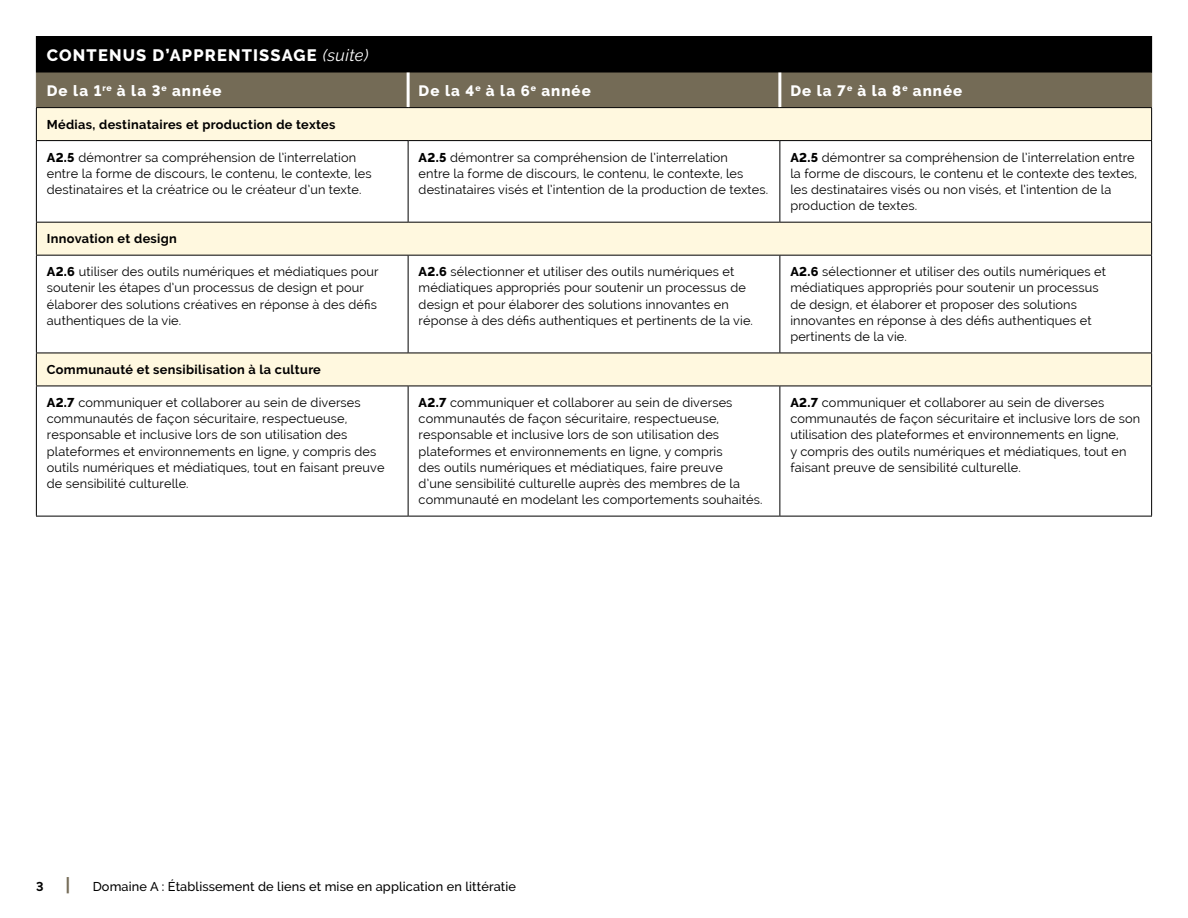
<style>
.page{position:relative;width:1188px;height:918px;background:#fff}
.page>*{position:absolute;margin:0;border:0;box-sizing:border-box;transform-origin:0 0}
.Header_row_1{font:800 16.5px "Raleway";letter-spacing:.07em;color:#fff}
.Header_Row_2{font:800 15px "Raleway";letter-spacing:.07em;color:#fff}
.t1{font:12.75px/16.2px "Raleway";letter-spacing:.01em;color:#000}
.t2{font:700 12.75px "Raleway";letter-spacing:.025em;color:#000}
.t3{font:500 12.75px "Raleway";letter-spacing:.01em;color:#000}
.s1{font-weight:400;font-style:italic}
.s2{font-weight:800}
.s3{font-weight:700}
.s4{font-weight:700;font-size:18px;color:#746b56}
</style>
<div class="page">
<div style="left:36px;top:36px;width:1116px;height:37px;background:#000"></div>
<div style="left:37px;top:73px;width:1114px;height:34px;background:#746b56"></div>
<div style="left:37px;top:108px;width:1114px;height:32px;background:#fff8df"></div>
<svg style="left:37px;top:141px;width:1114px;height:375px"></svg>
<hr style="left:36px;top:141px;width:1px;height:81px;background:#000">
<hr style="left:36px;top:256px;width:1px;height:97px;background:#000">
<hr style="left:36px;top:386px;width:1px;height:130px;background:#000">
<hr style="left:36px;top:108px;width:1px;height:32px;background:#000">
<hr style="left:1151px;top:108px;width:1px;height:32px;background:#000">
<hr style="left:36px;top:140px;width:372px;height:1px;background:#000">
<hr style="left:408px;top:140px;width:372px;height:1px;background:#000">
<hr style="left:36px;top:222px;width:372px;height:1px;background:#000">
<hr style="left:36px;top:223px;width:1px;height:32px;background:#000">
<hr style="left:408px;top:222px;width:372px;height:1px;background:#000">
<hr style="left:1151px;top:223px;width:1px;height:32px;background:#000">
<hr style="left:36px;top:255px;width:372px;height:1px;background:#000">
<hr style="left:408px;top:255px;width:372px;height:1px;background:#000">
<hr style="left:36px;top:353px;width:372px;height:1px;background:#000">
<hr style="left:36px;top:353px;width:1px;height:33px;background:#000">
<hr style="left:408px;top:353px;width:372px;height:1px;background:#000">
<hr style="left:1151px;top:353px;width:1px;height:33px;background:#000">
<hr style="left:36px;top:386px;width:372px;height:1px;background:#000">
<hr style="left:408px;top:386px;width:372px;height:1px;background:#000">
<hr style="left:36px;top:516px;width:372px;height:1px;background:#000">
<hr style="left:408px;top:516px;width:372px;height:1px;background:#000">
<hr style="left:407px;top:73px;width:3px;height:34px;background:#fff">
<hr style="left:778px;top:73px;width:3px;height:34px;background:#fff">
<hr style="left:36px;top:107px;width:372px;height:1px;background:#000">
<hr style="left:408px;top:107px;width:372px;height:1px;background:#000">
<hr style="left:780px;top:107px;width:372px;height:1px;background:#000">
<hr style="left:780px;top:222px;width:372px;height:1px;background:#000">
<hr style="left:780px;top:353px;width:372px;height:1px;background:#000">
<hr style="left:780px;top:516px;width:372px;height:1px;background:#000">
<hr style="left:408px;top:141px;width:1px;height:81px;background:#000">
<hr style="left:408px;top:256px;width:1px;height:97px;background:#000">
<hr style="left:408px;top:386px;width:1px;height:130px;background:#000">
<hr style="left:780px;top:140px;width:372px;height:1px;background:#000">
<hr style="left:779px;top:141px;width:1px;height:81px;background:#000">
<hr style="left:1151px;top:141px;width:1px;height:81px;background:#000">
<hr style="left:780px;top:255px;width:372px;height:1px;background:#000">
<hr style="left:779px;top:256px;width:1px;height:97px;background:#000">
<hr style="left:1151px;top:256px;width:1px;height:97px;background:#000">
<hr style="left:780px;top:386px;width:372px;height:1px;background:#000">
<hr style="left:779px;top:386px;width:1px;height:130px;background:#000">
<hr style="left:1151px;top:386px;width:1px;height:130px;background:#000">
<hr style="left:36px;top:73px;width:1px;height:34px;background:#746b56">
<hr style="left:1151px;top:73px;width:1px;height:34px;background:#746b56">
<p class="Header_row_1" style="left:47px;top:45px;width:323px">CONTENUS D’APPRENTISSAGE <span class="s1">(suite)</span></p>
<p class="Header_Row_2" style="left:47px;top:82px;width:176px">De la 1<sup>re</sup> à la 3<sup>e</sup> année</p>
<p class="Header_Row_2" style="left:419px;top:82px;width:174px">De la 4<sup>e</sup> à la 6<sup>e</sup> année</p>
<p class="Header_Row_2" style="left:790px;top:82px;width:173px">De la 7<sup>e</sup> à la 8<sup>e</sup> année</p>
<p class="t2" style="left:47px;top:117px;width:290px">Médias, destinataires et production de textes</p>
<p class="t1" style="left:47px;top:149px;width:326px"><span class="s2">A2.5</span> démontrer sa compréhension de l’interrelation entre la forme de discours, le contenu, le contexte, les destinataires et la créatrice ou le créateur d’un texte.</p>
<p class="t1" style="left:419px;top:149px;width:351px"><span class="s2">A2.5</span> démontrer sa compréhension de l’interrelation<br>entre la forme de discours, le contenu, le contexte, les destinataires visés et l’intention de la production de textes.</p>
<p class="t1" style="left:790px;top:149px;width:348px"><span class="s2">A2.5</span> démontrer sa compréhension de l’interrelation entre la forme de discours, le contenu et le contexte des textes, les destinataires visés ou non visés, et l’intention de la production de textes.</p>
<p class="t2" style="left:47px;top:231px;width:132px">Innovation et design</p>
<p class="t1" style="left:47px;top:264px;width:333px"><span class="s2">A2.6</span> utiliser des outils numériques et médiatiques pour soutenir les étapes d’un processus de design et pour élaborer des solutions créatives en réponse à des défis authentiques de la vie.</p>
<p class="t1" style="left:419px;top:264px;width:336px"><span class="s2">A2.6</span> sélectionner et utiliser des outils numériques et médiatiques appropriés pour soutenir un processus de design et pour élaborer des solutions innovantes en réponse à des défis authentiques et pertinents de la vie.</p>
<p class="t1" style="left:790px;top:264px;width:317px"><span class="s2">A2.6</span> sélectionner et utiliser des outils numériques et médiatiques appropriés pour soutenir un processus de design, et élaborer et proposer des solutions innovantes en réponse à des défis authentiques et pertinents de la vie.</p>
<p class="t2" style="left:47px;top:362px;width:276px">Communauté et sensibilisation à la culture</p>
<p class="t1" style="left:47px;top:394px;width:339px"><span class="s2">A2.7</span> communiquer et collaborer au sein de diverses communautés de façon sécuritaire, respectueuse, responsable et inclusive lors de son utilisation des plateformes et environnements en ligne, y compris des outils numériques et médiatiques, tout en faisant preuve de sensibilité culturelle.</p>
<p class="t1" style="left:419px;top:394px;width:345px"><span class="s2">A2.7</span> communiquer et collaborer au sein de diverses communautés de façon sécuritaire, respectueuse, responsable et inclusive lors de son utilisation des plateformes et environnements en ligne, y compris<br>des outils numériques et médiatiques, faire preuve<br>d’une sensibilité culturelle auprès des membres de la communauté en modelant les comportements souhaités.</p>
<p class="t1" style="left:790px;top:394px;width:351px"><span class="s2">A2.7</span> communiquer et collaborer au sein de diverses communautés de façon sécuritaire et inclusive lors de son utilisation des plateformes et environnements en ligne,<br>y compris des outils numériques et médiatiques, tout en faisant preuve de sensibilité culturelle.</p>
<p class="t3" style="left:36px;top:879px;width:482px"><span class="s3">3</span> <span class="s4">|</span> Domaine A : Établissement de liens et mise en application en littératie</p>
</div>
